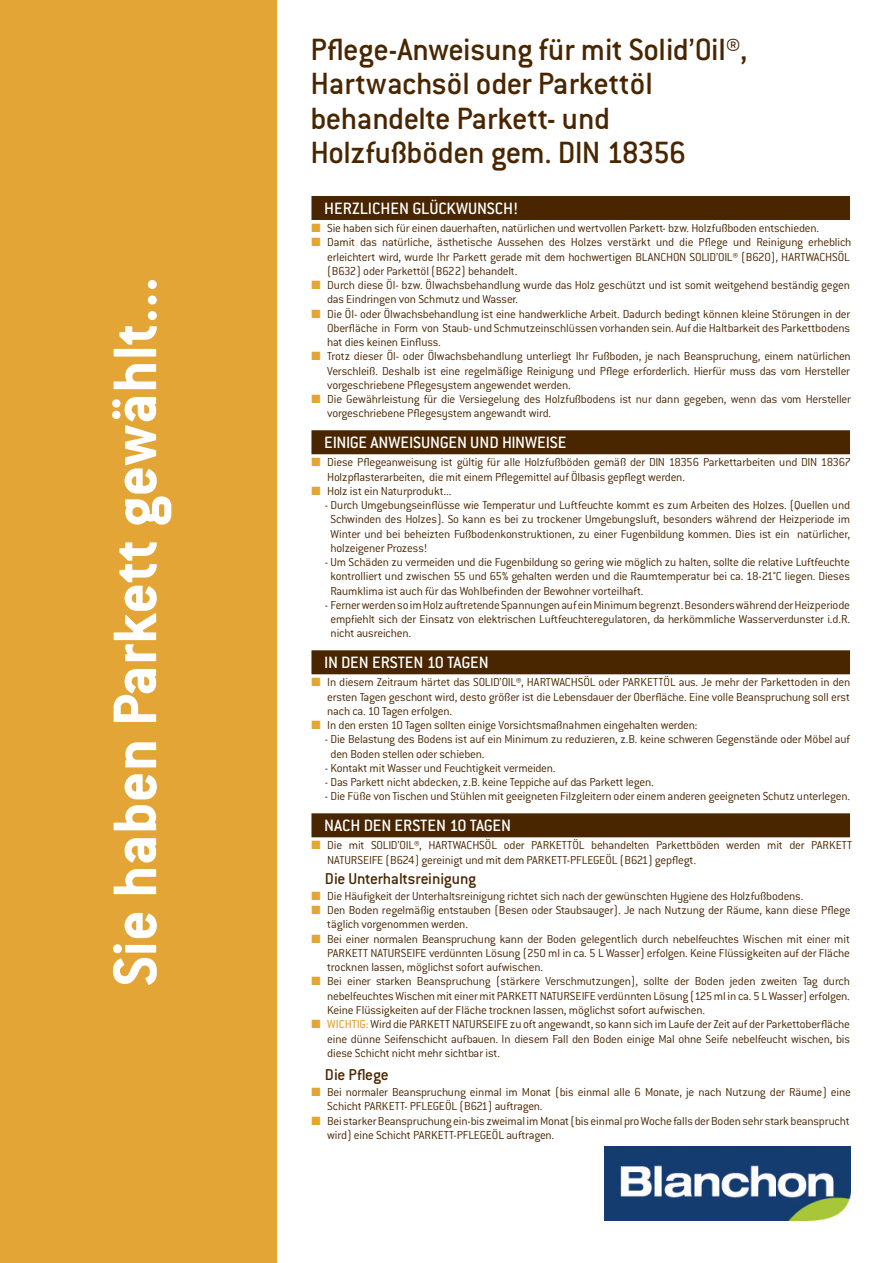
<style>
.page{position:relative;width:893px;height:1263px;background:#fff}
.page>*{position:absolute;margin:0;border:0;box-sizing:border-box;transform-origin:0 0}
.t1{font:700 67.5px "Conduit ITC";color:#fff}
.t2{font:500 33.75px/34.5px "Conduit ITC";letter-spacing:-.015em;color:#492600}
.t3{font:500 18px "Conduit ITC";color:#fff}
.t4{font:500 17.25px "Conduit ITC";letter-spacing:-.015em;color:#492600}
.t5{font:300 12.75px/14.2px "Conduit ITC";letter-spacing:-.015em;color:#492600;text-align:justify}
.s1{color:#e3a636}
.s2{font-weight:500;color:#e3a636}
</style>
<div class="page">
<div style="left:0;top:0;width:276px;height:1263px;background:#e3a636"></div>
<div style="left:311px;top:196px;width:539px;height:24px;background:#492600"></div>
<div style="left:311px;top:430px;width:539px;height:24px;background:#492600"></div>
<div style="left:311px;top:650px;width:539px;height:24px;background:#492600"></div>
<div style="left:311px;top:813px;width:539px;height:24px;background:#492600"></div>
<img style="left:605px;top:1146px;width:246px;height:75px">
<h1 class="t1" style="left:96px;top:986px;width:711px;rotate:-90deg">Sie haben Parkett gewählt...</h1>
<h2 class="t2" style="left:310px;top:32px;width:438px">Pflege-Anweisung für mit Solid’Oil®,<br>Hartwachsöl oder Parkettöl behandelte Parkett- und<br>Holzfußböden gem. DIN 18356</h2>
<h3 class="t3" style="left:324px;top:198px;width:195px">HERZLICHEN GLÜCKWUNSCH!</h3>
<p class="t5" style="left:311px;top:221px;width:509px"><span class="s1">■</span> Sie haben sich für einen dauerhaften, natürlichen und wertvollen Parkett- bzw. Holzfußboden entschieden.</p>
<p class="t5" style="left:327px;top:235px;width:526px;text-indent:-16px"><span class="s1">■</span> Damit das natürliche, ästhetische Aussehen des Holzes verstärkt und die Pflege und Reinigung erheblich erleichtert wird, wurde Ihr Parkett gerade mit dem hochwertigen BLANCHON SOLID’OIL® (B620), HARTWACHSÖL (B632) oder Parkettöl (B622) behandelt.</p>
<p class="t5" style="left:327px;top:278px;width:524px;text-indent:-16px"><span class="s1">■</span> Durch diese Öl- bzw. Ölwachsbehandlung wurde das Holz geschützt und ist somit weitgehend beständig gegen das Eindringen von Schmutz und Wasser.</p>
<p class="t5" style="left:327px;top:307px;width:525px;text-indent:-16px"><span class="s1">■</span> Die Öl- oder Ölwachsbehandlung ist eine handwerkliche Arbeit. Dadurch bedingt können kleine Störungen in der Oberfläche in Form von Staub- und Schmutzeinschlüssen vorhanden sein. Auf die Haltbarkeit des Parkettbodens hat dies keinen Einfluss.</p>
<p class="t5" style="left:327px;top:349px;width:525px;text-indent:-16px"><span class="s1">■</span> Trotz dieser Öl- oder Ölwachsbehandlung unterliegt Ihr Fußboden, je nach Beanspruchung, einem natürlichen Verschleiß. Deshalb ist eine regelmäßige Reinigung und Pflege erforderlich. Hierfür muss das vom Hersteller vorgeschriebene Pflegesystem angewendet werden.</p>
<p class="t5" style="left:327px;top:392px;width:525px;text-indent:-16px"><span class="s1">■</span> Die Gewährleistung für die Versiegelung des Holzfußbodens ist nur dann gegeben, wenn das vom Hersteller vorgeschriebene Pflegesystem angewandt wird.</p>
<h3 class="t3" style="left:324px;top:432px;width:244px">EINIGE ANWEISUNGEN UND HINWEISE</h3>
<p class="t5" style="left:327px;top:455px;width:525px;text-indent:-16px"><span class="s1">■</span> Diese Pflegeanweisung ist gültig für alle Holzfußböden gemäß der DIN 18356 Parkettarbeiten und DIN 18367<br>Holzpflasterarbeiten, die mit einem Pflegemittel auf Ölbasis gepflegt werden.</p>
<p class="t5" style="left:311px;top:484px;width:142px"><span class="s1">■</span> Holz ist ein Naturprodukt...</p>
<p class="t5" style="left:331px;top:498px;width:521px;text-indent:-6px">- Durch Umgebungseinflüsse wie Temperatur und Luftfeuchte kommt es zum Arbeiten des Holzes. (Quellen und Schwinden des Holzes). So kann es bei zu trockener Umgebungsluft, besonders während der Heizperiode im Winter und bei beheizten Fußbodenkonstruktionen, zu einer Fugenbildung kommen. Dies ist ein natürlicher, holzeigener Prozess!</p>
<p class="t5" style="left:331px;top:555px;width:521px;text-indent:-6px">- Um Schäden zu vermeiden und die Fugenbildung so gering wie möglich zu halten, sollte die relative Luftfeuchte kontrolliert und zwischen 55 und 65% gehalten werden und die Raumtemperatur bei ca. 18-21°C liegen. Dieses Raumklima ist auch für das Wohlbefinden der Bewohner vorteilhaft.</p>
<p class="t5" style="left:331px;top:598px;width:521px;text-indent:-6px">- Ferner werden so im Holz auftretende Spannungen auf ein Minimum begrenzt. Besonders während der Heizperiode empfiehlt sich der Einsatz von elektrischen Luftfeuchteregulatoren, da herkömmliche Wasserverdunster i.d.R. nicht ausreichen.</p>
<h3 class="t3" style="left:324px;top:652px;width:166px">IN DEN ERSTEN 10 TAGEN</h3>
<p class="t5" style="left:327px;top:675px;width:525px;text-indent:-16px"><span class="s1">■</span> In diesem Zeitraum härtet das SOLID’OIL®, HARTWACHSÖL oder PARKETTÖL aus. Je mehr der Parkettoden in den ersten Tagen geschont wird, desto größer ist die Lebensdauer der Oberfläche. Eine volle Beanspruchung soll erst nach ca. 10 Tagen erfolgen.</p>
<p class="t5" style="left:311px;top:718px;width:387px"><span class="s1">■</span> In den ersten 10 Tagen sollten einige Vorsichtsmaßnahmen eingehalten werden:</p>
<p class="t5" style="left:331px;top:732px;width:521px;text-indent:-6px">- Die Belastung des Bodens ist auf ein Minimum zu reduzieren, z.B. keine schweren Gegenstände oder Möbel auf den Boden stellen oder schieben.</p>
<p class="t5" style="left:325px;top:761px;width:232px">- Kontakt mit Wasser und Feuchtigkeit vermeiden.</p>
<p class="t5" style="left:325px;top:775px;width:330px">- Das Parkett nicht abdecken, z.B. keine Teppiche auf das Parkett legen.</p>
<p class="t5" style="left:325px;top:789px;width:527px">- Die Füße von Tischen und Stühlen mit geeigneten Filzgleitern oder einem anderen geeigneten Schutz unterlegen.</p>
<h3 class="t3" style="left:324px;top:815px;width:188px">NACH DEN ERSTEN 10 TAGEN</h3>
<p class="t5" style="left:327px;top:838px;width:526px;text-indent:-16px"><span class="s1">■</span> Die mit SOLID’OIL®, HARTWACHSÖL oder PARKETTÖL behandelten Parkettböden werden mit der PARKETT<br>NATURSEIFE (B624) gereinigt und mit dem PARKETT-PFLEGEÖL (B621) gepflegt.</p>
<h3 class="t4" style="left:325px;top:868px;width:153px">Die Unterhaltsreinigung</h3>
<p class="t5" style="left:311px;top:889px;width:493px"><span class="s1">■</span> Die Häufigkeit der Unterhaltsreinigung richtet sich nach der gewünschten Hygiene des Holzfußbodens.</p>
<p class="t5" style="left:327px;top:903px;width:525px;text-indent:-16px"><span class="s1">■</span> Den Boden regelmäßig entstauben (Besen oder Staubsauger). Je nach Nutzung der Räume, kann diese Pflege täglich vorgenommen werden.</p>
<p class="t5" style="left:327px;top:932px;width:524px;text-indent:-16px"><span class="s1">■</span> Bei einer normalen Beanspruchung kann der Boden gelegentlich durch nebelfeuchtes Wischen mit einer mit PARKETT NATURSEIFE verdünnten Lösung (250 ml in ca. 5 L Wasser) erfolgen. Keine Flüssigkeiten auf der Fläche trocknen lassen, möglichst sofort aufwischen.</p>
<p class="t5" style="left:327px;top:974px;width:524px;text-indent:-16px"><span class="s1">■</span> Bei einer starken Beanspruchung (stärkere Verschmutzungen), sollte der Boden jeden zweiten Tag durch nebelfeuchtes Wischen mit einer mit PARKETT NATURSEIFE verdünnten Lösung (125 ml in ca. 5 L Wasser) erfolgen.<br>Keine Flüssigkeiten auf der Fläche trocknen lassen, möglichst sofort aufwischen.</p>
<p class="t5" style="left:327px;top:1017px;width:524px;text-indent:-16px"><span class="s1">■</span> <span class="s2">WICHTIG:</span>Wird die PARKETT NATURSEIFE zu oft angewandt, so kann sich im Laufe der Zeit auf der Parkettoberfläche eine dünne Seifenschicht aufbauen. In diesem Fall den Boden einige Mal ohne Seife nebelfeucht wischen, bis diese Schicht nicht mehr sichtbar ist.</p>
<h3 class="t4" style="left:325px;top:1064px;width:65px">Die Pflege</h3>
<p class="t5" style="left:327px;top:1085px;width:525px;text-indent:-16px"><span class="s1">■</span> Bei normaler Beanspruchung einmal im Monat (bis einmal alle 6 Monate, je nach Nutzung der Räume) eine<br>Schicht PARKETT- PFLEGEÖL (B621) auftragen.</p>
<p class="t5" style="left:327px;top:1113px;width:524px;text-indent:-16px"><span class="s1">■</span> Bei starker Beanspruchung ein-bis zweimal im Monat (bis einmal pro Woche falls der Boden sehr stark beansprucht wird) eine Schicht PARKETT-PFLEGEÖL auftragen.</p>
</div>
